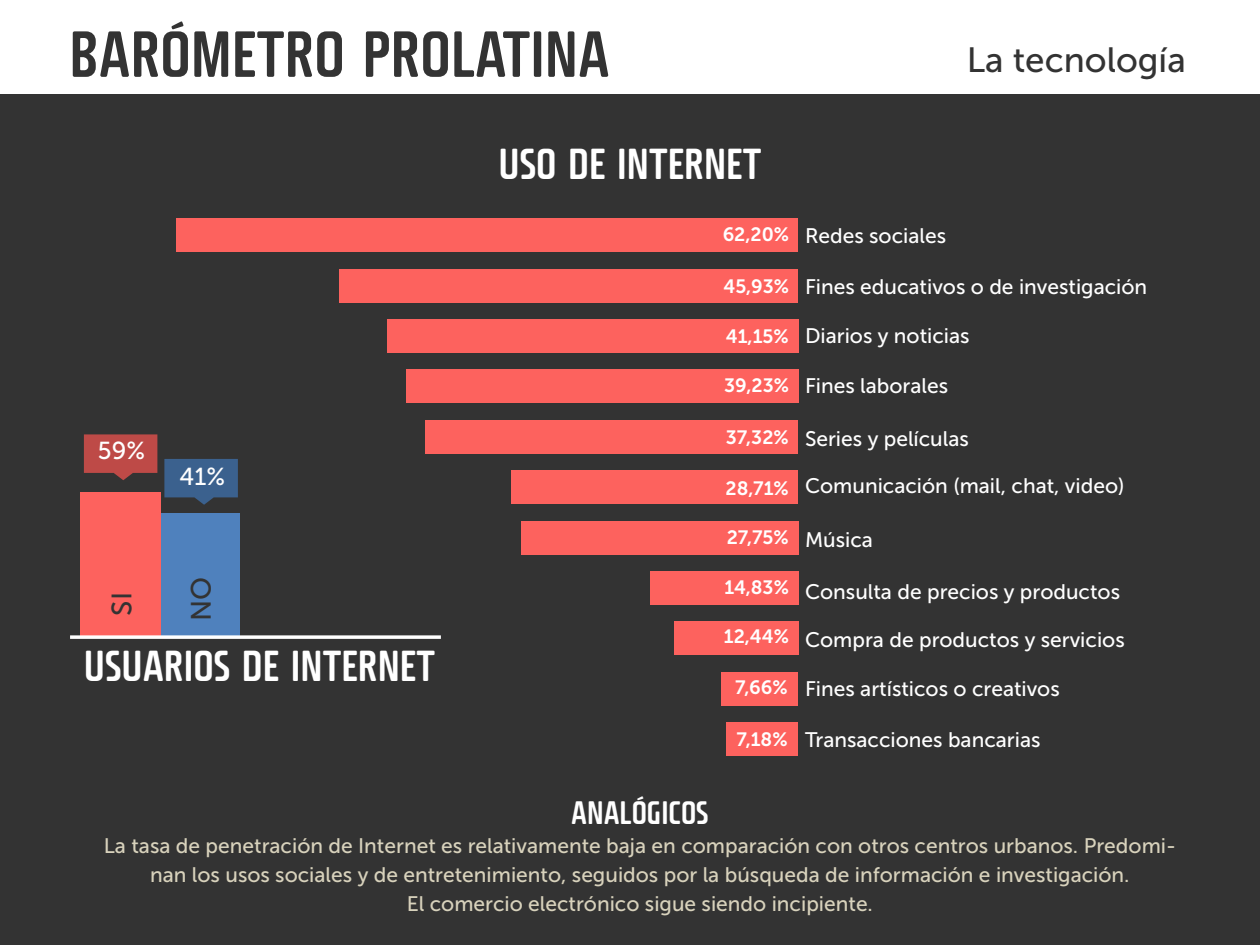
<style>
.page{position:relative;width:1260px;height:945px;background:#fff}
.page>*{position:absolute;margin:0;border:0;box-sizing:border-box;transform-origin:0 0}
.t1{font:600 extra-condensed 63px "Fishmonger K";color:#333}
.t2{font:600 extra-condensed 42px "Fishmonger K";color:#fff}
.t3{font:35px "Museo Sans 500";color:#333}
.t4{font:600 extra-condensed 31.5px "Fishmonger K";color:#fff}
.t5{font:28px "Museo Sans 500";color:#333}
.t6{font:24.5px "Museo Sans 500";color:#fff}
.t7{font:21px "Museo Sans 500";color:#fff}
.t8{font:21px/28.9px "Museo Sans 500";color:#d8d2bc;text-align:center}
.t9{font:19.25px "Museo Sans 700";color:#fff}
</style>
<div class="page">
<div style="left:0;top:95px;width:1260px;height:850px;background:#333"></div>
<div style="left:177px;top:218px;width:621px;height:34px;background:#fd625e"></div>
<div style="left:339px;top:269px;width:459px;height:34px;background:#fd625e"></div>
<div style="left:387px;top:319px;width:411px;height:34px;background:#fd625e"></div>
<div style="left:406px;top:370px;width:392px;height:33px;background:#fd625e"></div>
<div style="left:425px;top:420px;width:373px;height:34px;background:#fd625e"></div>
<div style="left:511px;top:470px;width:287px;height:34px;background:#fd625e"></div>
<div style="left:521px;top:521px;width:277px;height:33px;background:#fd625e"></div>
<div style="left:650px;top:571px;width:148px;height:34px;background:#fd625e"></div>
<div style="left:674px;top:621px;width:124px;height:34px;background:#fd625e"></div>
<div style="left:722px;top:672px;width:76px;height:34px;background:#fd625e"></div>
<div style="left:726px;top:722px;width:72px;height:34px;background:#fd625e"></div>
<div style="left:80px;top:492px;width:81px;height:144px;background:#fd625e"></div>
<div style="left:161px;top:513px;width:79px;height:123px;background:#4f81bd"></div>
<svg style="left:164px;top:459px;width:74px;height:46px;background:#395a80"></svg>
<svg style="left:84px;top:434px;width:73px;height:46px;background:#aa4644"></svg>
<svg style="left:70px;top:635px;width:371px;height:4px"></svg>
<h1 class="t1" style="left:69px;top:18px;width:542px">BARÓMETRO PROLATINA</h1>
<h3 class="t3" style="left:967px;top:41px;width:221px">La tecnología</h3>
<p class="t6" style="left:98px;top:438px;width:49px">59%</p>
<p class="t6" style="left:180px;top:463px;width:47px">41%</p>
<h3 class="t5" style="left:106px;top:616px;width:25px;rotate:-90deg">SI</h3>
<h3 class="t5" style="left:186px;top:621px;width:46px;rotate:-90deg">NO</h3>
<h2 class="t2" style="left:84px;top:642px;width:353px">USUARIOS DE INTERNET</h2>
<h2 class="t2" style="left:499px;top:140px;width:264px">USO DE INTERNET</h2>
<p class="t9" style="left:723px;top:223px;width:68px">62,20%</p>
<p class="t9" style="left:723px;top:275px;width:67px">45,93%</p>
<p class="t9" style="left:726px;top:326px;width:64px">41,15%</p>
<p class="t9" style="left:724px;top:375px;width:66px">39,23%</p>
<p class="t9" style="left:726px;top:427px;width:64px">37,32%</p>
<p class="t9" style="left:726px;top:478px;width:65px">28,71%</p>
<p class="t9" style="left:727px;top:527px;width:63px">27,75%</p>
<p class="t9" style="left:725px;top:577px;width:66px">14,83%</p>
<p class="t9" style="left:724px;top:626px;width:67px">12,44%</p>
<p class="t9" style="left:735px;top:677px;width:54px">7,66%</p>
<p class="t9" style="left:736px;top:729px;width:53px">7,18%</p>
<p class="t7" style="left:805px;top:224px;width:143px">Redes sociales</p>
<p class="t7" style="left:805px;top:275px;width:344px">Fines educativos o de investigación</p>
<p class="t7" style="left:805px;top:324px;width:166px">Diarios y noticias</p>
<p class="t7" style="left:805px;top:375px;width:145px">Fines laborales</p>
<p class="t7" style="left:805px;top:427px;width:165px">Series y películas</p>
<p class="t7" style="left:805px;top:475px;width:321px">Comunicación (mail, chat, video)</p>
<p class="t7" style="left:805px;top:528px;width:69px">Música</p>
<p class="t7" style="left:805px;top:581px;width:317px">Consulta de precios y productos</p>
<p class="t7" style="left:805px;top:628px;width:321px">Compra de productos y servicios</p>
<p class="t7" style="left:805px;top:677px;width:256px">Fines artísticos o creativos</p>
<p class="t7" style="left:805px;top:728px;width:237px">Transacciones bancarias</p>
<h3 class="t4" style="left:571px;top:795px;width:139px">ANALÓGICOS</h3>
<p class="t8" style="left:104px;top:831px;width:1074px">La tasa de penetración de Internet es relativamente baja en comparación con otros centros urbanos. Predomi&shy;nan los usos sociales y de entretenimiento, seguidos por la búsqueda de información e investigación.<br>El comercio electrónico sigue siendo incipiente.</p>
</div>
